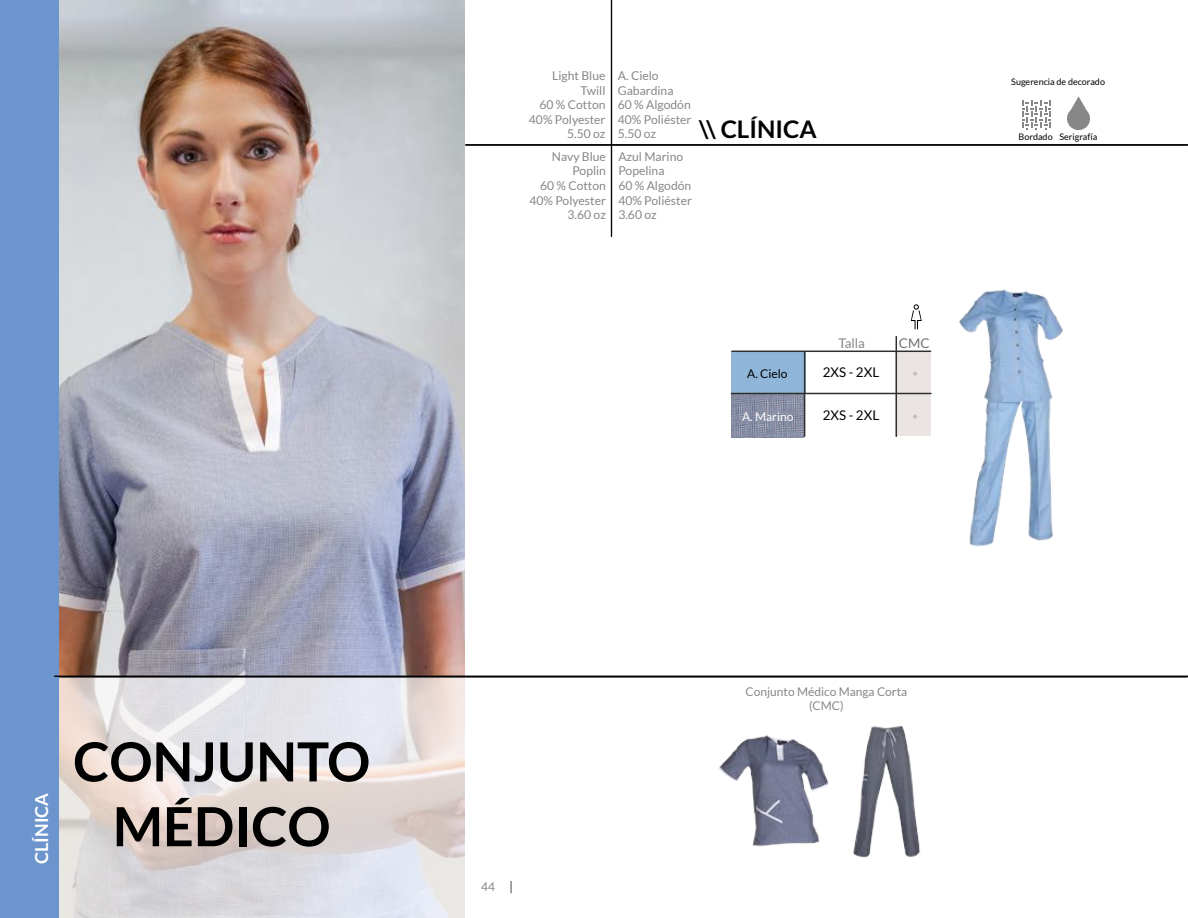
<style>
.page{position:relative;width:1188px;height:918px;background:#fff}
.page>*{position:absolute;margin:0;border:0;box-sizing:border-box;transform-origin:0 0}
.t1{font:700 54px/64.8px "Lato";color:#000;text-align:center}
.t2{font:700 24.3px "Lato";color:#000}
.t3{font:700 18px "Lato";color:#fff}
.t4{font:13.35px "Lato";color:#000}
.t5{font:13.35px "Lato";letter-spacing:-.005em;color:#878787}
.t6{font:13.35px "Lato";color:#707070}
.t7{font:12.15px/14.5px "Lato";color:#878787}
.t8{font:12px/14.4px "Lato";color:#878787;text-align:center}
.t9{font:12px "Lato";color:#fff}
.t10{font:12px "Lato";color:#000}
.t11{font:9px "Lato";color:#000}
</style>
<div class="page">
<svg style="left:510px;top:881px;width:2px;height:12px"></svg>
<div style="left:731px;top:352px;width:75px;height:42px;background:#8fb5d9"></div>
<img style="left:731px;top:394px;width:73px;height:43px">
<img style="left:853px;top:726px;width:67px;height:132px">
<svg style="left:1022px;top:100px;width:29px;height:30px"></svg>
<svg style="left:1067px;top:96px;width:23px;height:35px"></svg>
<img style="left:59px;top:0;width:406px;height:676px">
<svg style="left:59px;top:677px;width:406px;height:241px;background:#e1dbdc"></svg>
<hr style="left:611px;top:0;width:1px;height:236px;background:#000">
<div style="left:896px;top:352px;width:35px;height:84px;background:#eae5e3"></div>
<svg style="left:913px;top:415px;width:4px;height:4px"></svg>
<hr style="left:896px;top:337px;width:1px;height:99px;background:#2e2e2b">
<hr style="left:731px;top:393px;width:200px;height:1px;background:#2e2e2b">
<svg style="left:913px;top:372px;width:4px;height:4px"></svg>
<hr style="left:732px;top:351px;width:199px;height:1px;background:#2e2e2b">
<svg style="left:911px;top:304px;width:11px;height:25px"></svg>
<hr style="left:804px;top:352px;width:1px;height:84px;background:#2e2e2b">
<img style="left:719px;top:735px;width:110px;height:112px">
<hr style="left:466px;top:144px;width:722px;height:2px;background:#000">
<div style="left:0;top:0;width:59px;height:918px;background:#6c94cd"></div>
<img style="left:959px;top:289px;width:104px;height:258px">
<hr style="left:55px;top:676px;width:1133px;height:1px;background:#000">
<h3 class="t3" style="left:31px;top:864px;width:73px;rotate:-90deg">CLÍNICA</h3>
<h1 class="t1" style="left:73px;top:729px;width:299px">CONJUNTO<br>MÉDICO</h1>
<p class="t7" style="left:529px;top:68px;width:78px;text-align:right">Light Blue<br>Twill<br>60 % Cotton<br>40% Polyester<br>5.50 oz</p>
<p class="t7" style="left:529px;top:149px;width:78px;text-align:right">Navy Blue<br>Poplin<br>60 % Cotton<br>40% Polyester<br>3.60 oz</p>
<p class="t7" style="left:618px;top:68px;width:75px">A. Cielo<br>Gabardina<br>60 % Algodón<br>40% Poliéster<br>5.50 oz</p>
<h2 class="t2" style="left:699px;top:116px;width:119px">\\ CLÍNICA</h2>
<p class="t7" style="left:618px;top:149px;width:75px">Azul Marino<br>Popelina<br>60 % Algodón<br>40% Poliéster<br>3.60 oz</p>
<p class="t10" style="left:747px;top:367px;width:42px">A. Cielo</p>
<p class="t9" style="left:742px;top:410px;width:53px">A. Marino</p>
<p class="t5" style="left:839px;top:336px;width:28px">Talla</p>
<p class="t4" style="left:823px;top:365px;width:58px">2XS - 2XL</p>
<p class="t4" style="left:823px;top:408px;width:58px">2XS - 2XL</p>
<p class="t6" style="left:899px;top:335px;width:32px">CMC</p>
<p class="t11" style="left:1011px;top:77px;width:95px">Sugerencia de decorado</p>
<p class="t11" style="left:1019px;top:132px;width:80px">Bordado Serigrafía</p>
<p class="t8" style="left:481px;top:879px;width:15px">44</p>
<p class="t8" style="left:746px;top:684px;width:163px">Conjunto Médico Manga Corta (CMC)</p>
</div>
